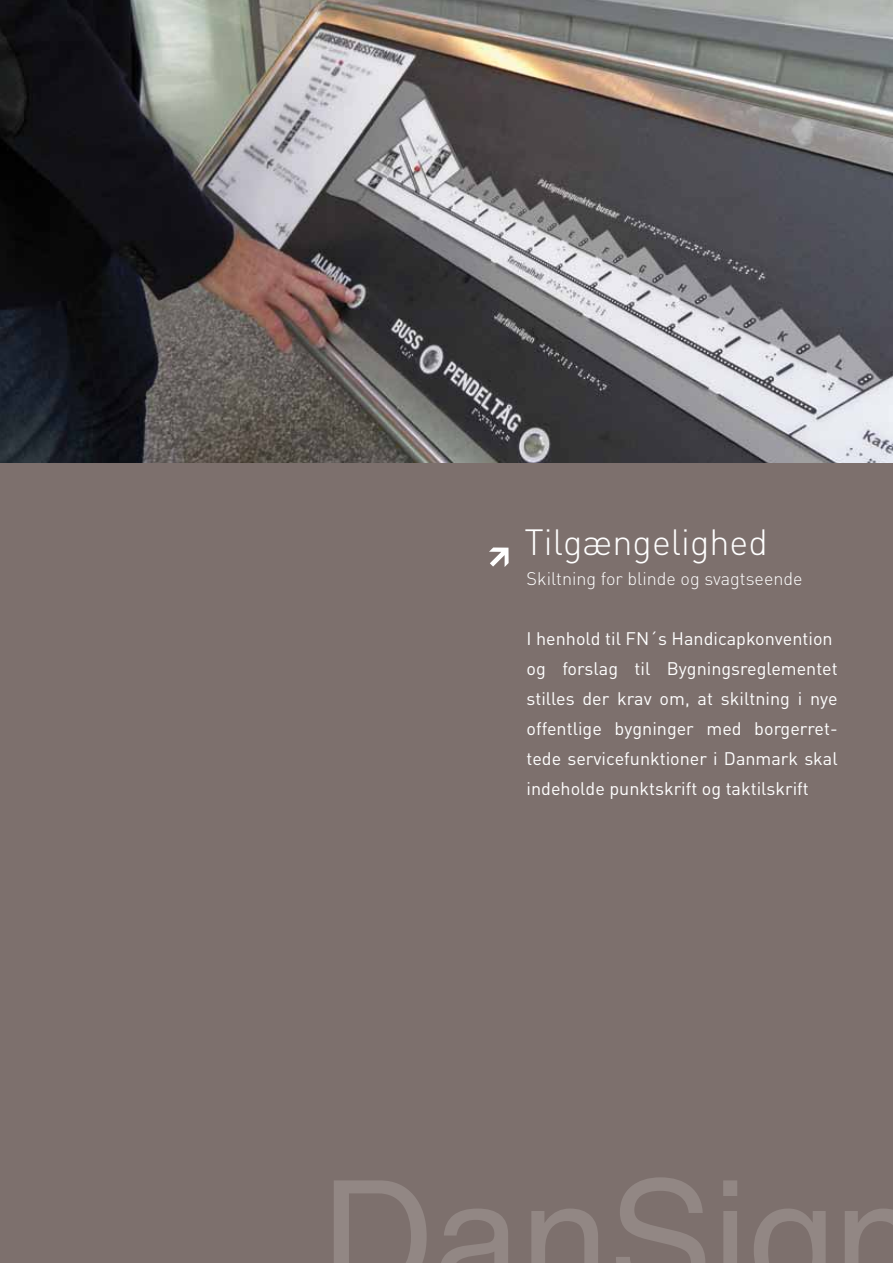
<style>
.page{position:relative;width:893px;height:1263px;background:#fff}
.page>*{position:absolute;margin:0;border:0;box-sizing:border-box;transform-origin:0 0}
.t1{font:156.6px "Helvetica";color:#928784}
.t2{font:300 36px "DIN";color:#fff}
.t3{font:18px/30px "DIN";color:#fff}
.t4{font:300 18px "DIN";color:#fff}
</style>
<div class="page">
<img style="left:0;top:0;width:893px;height:463px">
<div style="left:0;top:463px;width:893px;height:800px;background:#7d706d"></div>
<svg style="left:489px;top:547px;width:20px;height:20px"></svg>
<h2 class="t2" style="left:524px;top:518px;width:245px">Tilgængelighed</h2>
<p class="t4" style="left:527px;top:567px;width:277px">Skiltning for blinde og svagtseende</p>
<p class="t3" style="left:527px;top:623px;width:313px">I henhold til FN´s Handicapkonvention og forslag til Bygningsreglementet stilles der krav om, at skiltning i nye offentlige bygninger med borgerret&shy;tede servicefunktioner i Danmark skal indeholde punktskrift og taktilskrift</p>
<h1 class="t1" style="left:321px;top:1147px;width:602px">DanSi n</h1>
</div>
